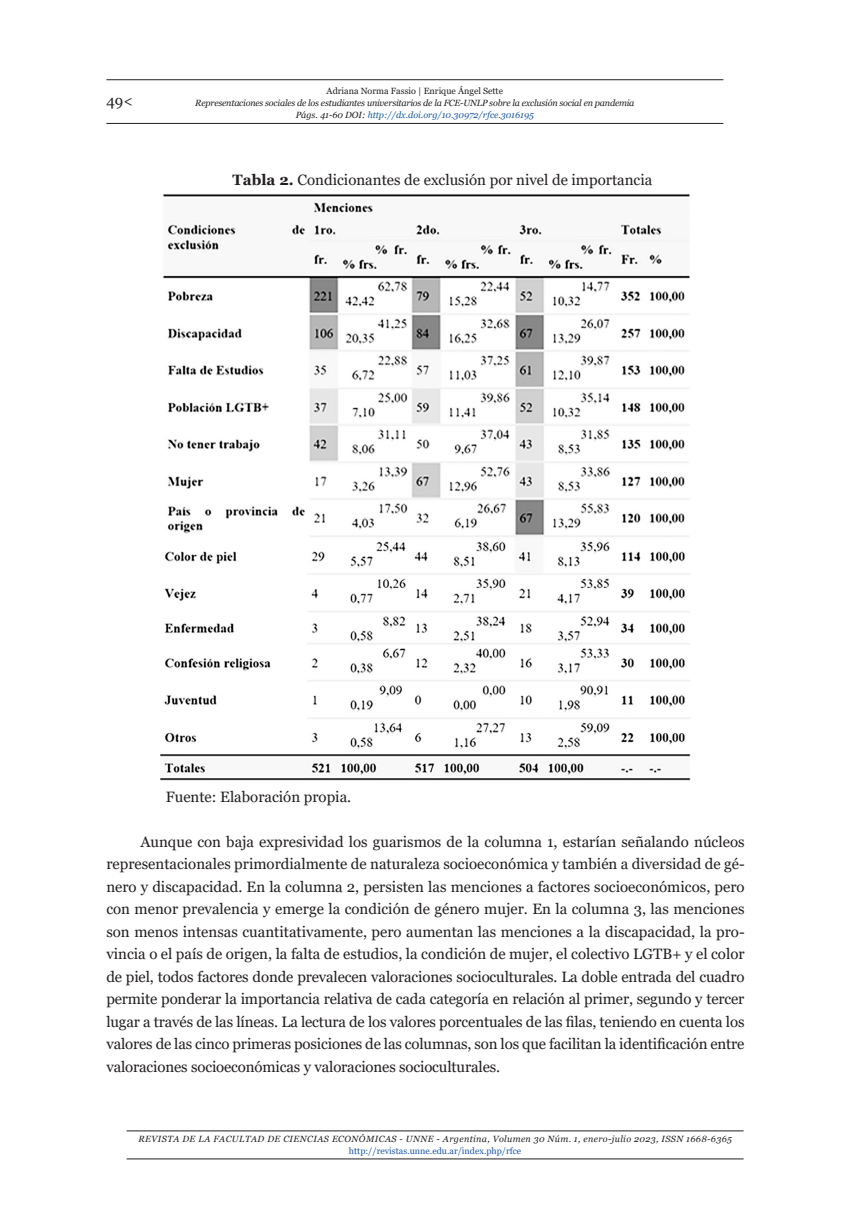
<style>
.page{position:relative;width:851px;height:1212px;background:#fff}
.page>*{position:absolute;margin:0;border:0;box-sizing:border-box;transform-origin:0 0}
.texto{font:15px/22.5px "Georgia";color:#231f20;text-align:justify}
.t1{font:italic 9px/12px "Georgia";letter-spacing:-.02em;color:#231f20;text-align:center}
.t2{font:italic 9px "Georgia";letter-spacing:.05em;color:#231f20}
.t3{font:9px "Georgia";color:#1e58a7}
.t4{font:9px "Georgia";color:#231f20}
.s1{color:#175d9e}
.s2{color:#1e58a7}
.s3{font-weight:700}
</style>
<div class="page">
<hr style="left:106px;top:79px;width:617px;height:1px;background:#231f20">
<hr style="left:126px;top:1158px;width:617px;height:1px;background:#231f20">
<hr style="left:126px;top:1130px;width:617px;height:1px;background:#231f20">
<hr style="left:106px;top:123px;width:617px;height:1px;background:#231f20">
<img style="left:160px;top:194px;width:530px;height:587px">
<p class="texto" style="left:106px;top:90px;width:28px">49&lt;</p>
<p class="t4" style="left:326px;top:85px;width:178px">Adriana Norma Fassio | Enrique Ángel Sette</p>
<p class="t1" style="left:195px;top:97px;width:440px">Representaciones sociales de los estudiantes universitarios de la FCE-UNLP sobre la exclusión social en pandemia<br>Págs. 41-60 DOI: <span class="s1">http://dx.doi.org/</span><span class="s2">10.30972/rfce.3016195</span></p>
<p class="texto" style="left:232px;top:169px;width:421px"><span class="s3">Tabla 2.</span> Condicionantes de exclusión por nivel de importancia</p>
<p class="texto" style="left:166px;top:785px;width:187px">Fuente: Elaboración propia.</p>
<p class="texto" style="left:106px;top:830px;width:639px;text-indent:34px">Aunque con baja expresividad los guarismos de la columna 1, estarían señalando núcleos representacionales primordialmente de naturaleza socioeconómica y también a diversidad de gé&shy;nero y discapacidad. En la columna 2, persisten las menciones a factores socioeconómicos, pero con menor prevalencia y emerge la condición de género mujer. En la columna 3, las menciones son menos intensas cuantitativamente, pero aumentan las menciones a la discapacidad, la pro&shy;vincia o el país de origen, la falta de estudios, la condición de mujer, el colectivo LGTB+ y el color de piel, todos factores donde prevalecen valoraciones socioculturales. La doble entrada del cuadro permite ponderar la importancia relativa de cada categoría en relación al primer, segundo y tercer lugar a través de las líneas. La lectura de los valores porcentuales de las filas, teniendo en cuenta los valores de las cinco primeras posiciones de las columnas, son los que facilitan la identificación entre valoraciones socioeconómicas y valoraciones socioculturales.</p>
<p class="t2" style="left:138px;top:1133px;width:595px">REVISTA DE LA FACULTAD DE CIENCIAS ECONÓMICAS - UNNE - Argentina, Volumen 30 Núm. 1, enero-julio 2023, ISSN 1668-6365</p>
<p class="t3" style="left:349px;top:1145px;width:174px">http://revistas.unne.edu.ar/index.php/rfce</p>
</div>
